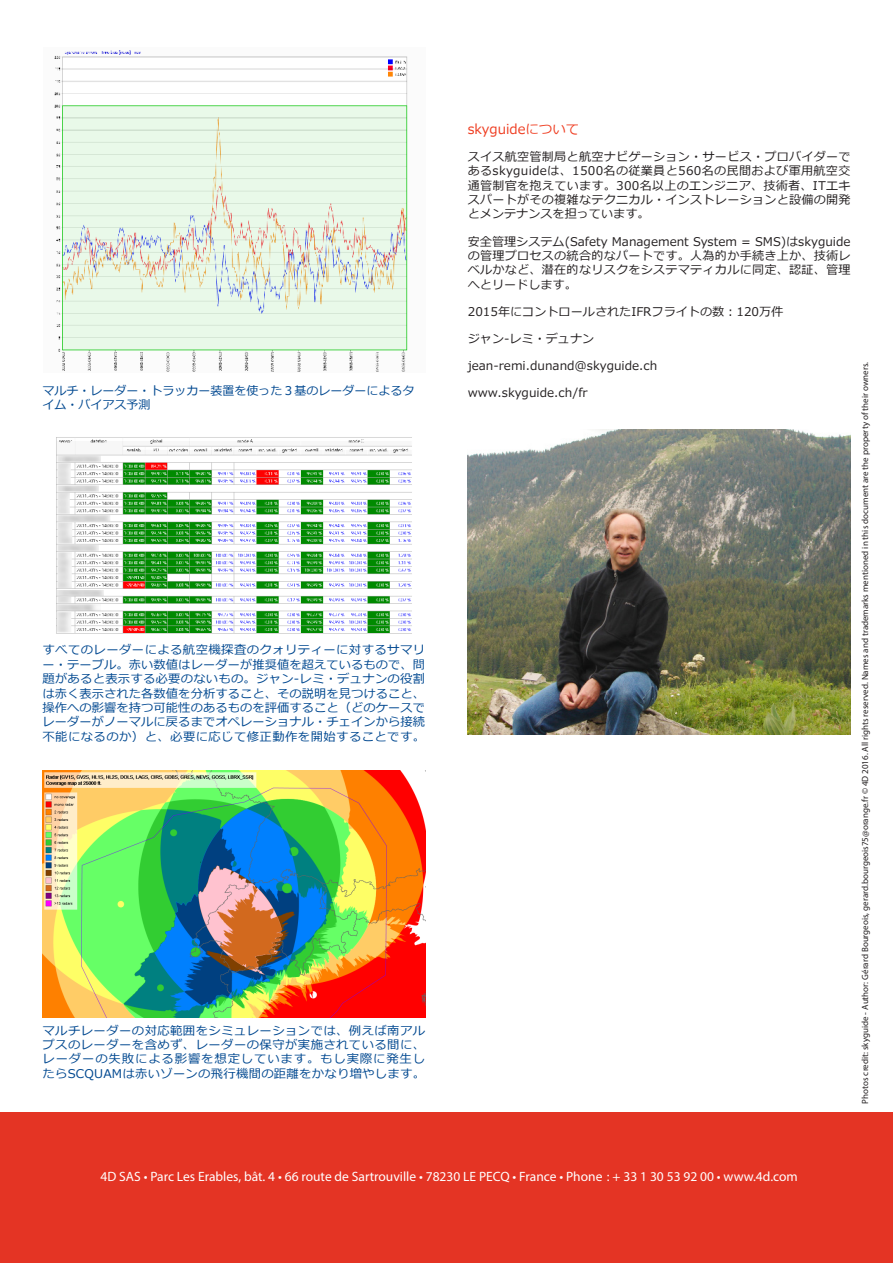
<style>
.page{position:relative;width:893px;height:1263px;background:#fff}
.page>*{position:absolute;margin:0;border:0;box-sizing:border-box;transform-origin:0 0}
.t1{font:13.5px "Myriad Pro";color:#fff}
.titre_rouge{font:13.5px "Meiryo";color:#ef3e22}
.titre_rouge-2{font:12px/14.4px "Meiryo";letter-spacing:.01em;color:#231f20;text-align:justify}
.t2{font:12px/14.4px "Meiryo";letter-spacing:.02em;color:#014890;text-align:justify}
.t3{font:12px/14.4px "Meiryo";color:#014890}
.t4{font:9px "Myriad Pro";color:#231f20}
</style>
<div class="page">
<div style="left:0;top:1112px;width:893px;height:151px;background:#e43424"></div>
<img style="left:56px;top:437px;width:356px;height:196px">
<img style="left:43px;top:771px;width:382px;height:246px">
<img style="left:54px;top:50px;width:354px;height:322px">
<img style="left:468px;top:430px;width:382px;height:304px">
<p class="t3" style="left:43px;top:384px;width:373px">マルチ・レーダー・トラッカー装置を使った３基のレーダーによるタイム・バイアス予測</p>
<p class="t2" style="left:43px;top:643px;width:384px">すべてのレーダーによる航空機探査のクォリティーに対するサマリー・テーブル。赤い数値はレーダーが推奨値を超えているもので、問題があると表示する必要のないもの。ジャン-レミ・デュナンの役割は赤く表示された各数値を分析すること、その説明を見つけること、操作への影響を持つ可能性のあるものを評価すること（どのケースでレーダーがノーマルに戻るまでオペレーショナル・チェインから接続不能になるのか）と、必要に応じて修正動作を開始することです。</p>
<p class="t2" style="left:43px;top:1023px;width:384px">マルチレーダーの対応範囲をシミュレーションでは、例えば南アルプスのレーダーを含めず、レーダーの保守が実施されている間に、レーダーの失敗による影響を想定しています。もし実際に発生したらSCQUAMは赤いゾーンの飛行機間の距離をかなり増やします。</p>
<p class="titre_rouge" style="left:468px;top:119px;width:113px">skyguideについて</p>
<p class="titre_rouge-2" style="left:468px;top:150px;width:385px">スイス航空管制局と航空ナビゲーション・サービス・プロバイダーであるskyguideは、1500名の従業員と560名の民間および軍用航空交通管制官を抱えています。300名以上のエンジニア、技術者、ITエキスパートがその複雑なテクニカル・インストレーションと設備の開発とメンテナンスを担っています。</p>
<p class="titre_rouge-2" style="left:468px;top:235px;width:385px">安全管理システム(Safety Management System = SMS)はskyguideの管理プロセスの統合的なパートです。人為的か手続き上か、技術レベルかなど、潜在的なリスクをシステマティカルに同定、認証、管理へとリードします。</p>
<p class="titre_rouge-2" style="left:468px;top:305px;width:317px">2015年にコントロールされたIFRフライトの数：120万件</p>
<p class="titre_rouge-2" style="left:468px;top:332px;width:128px">ジャン-レミ・デュナン</p>
<p class="titre_rouge-2" style="left:468px;top:359px;width:191px">jean-remi.dunand@skyguide.ch</p>
<p class="titre_rouge-2" style="left:468px;top:386px;width:121px">www.skyguide.ch/fr</p>
<p class="t4" style="left:860px;top:1103px;width:743px;rotate:-90deg">Photos credit: skyguide - Author: Gérard Bourgeois, gerard.bourgeois75@orange.fr © 4D 2016. All rights reserved. Names and trademarks mentioned in this document are the property of their owners.</p>
<p class="t1" style="left:101px;top:1168px;width:699px">4D SAS • Parc Les Erables, bât. 4 • 66 route de Sartrouville • 78230 LE PECQ • France • Phone : + 33 1 30 53 92 00 • www.4d.com</p>
</div>
